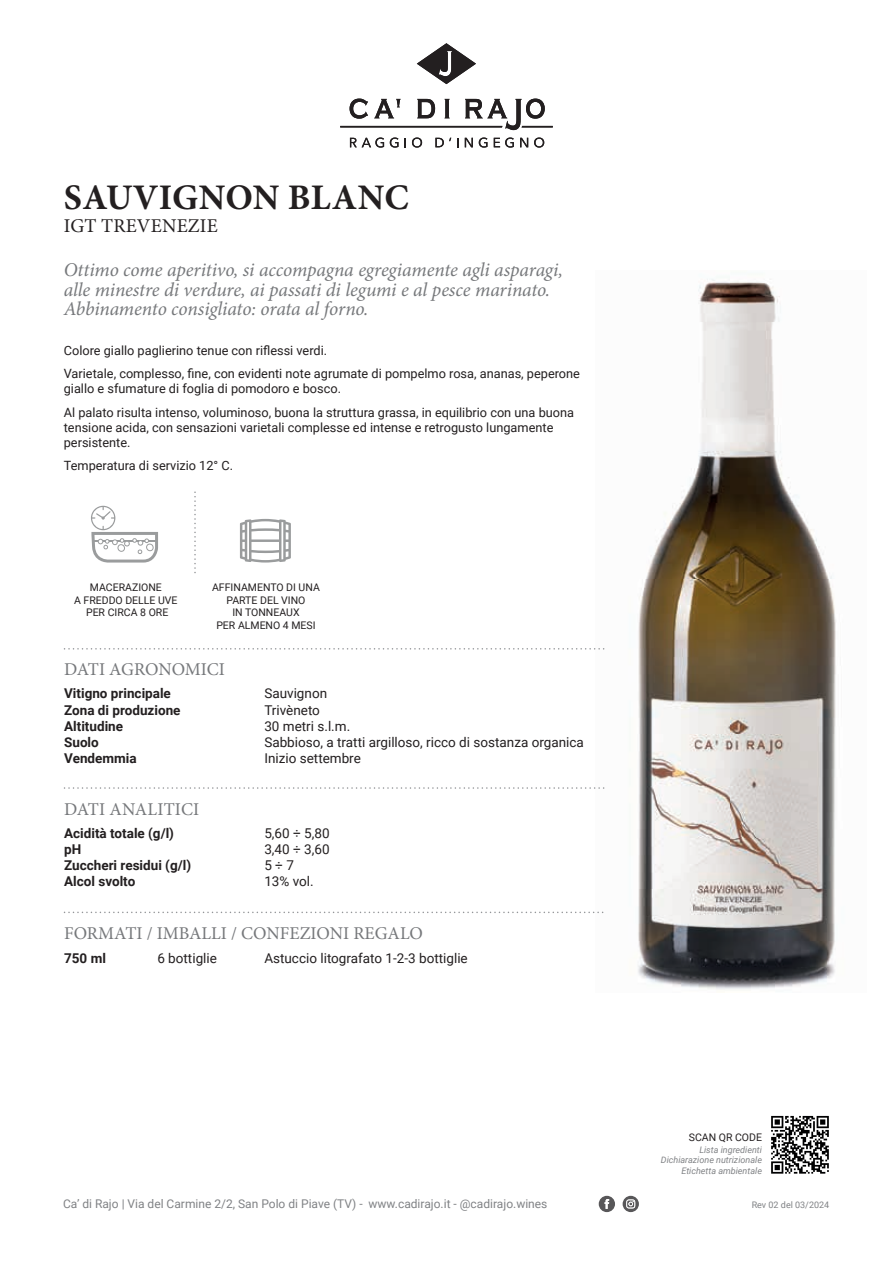
<style>
.page{position:relative;width:893px;height:1263px;background:#fff}
.page>*{position:absolute;margin:0;border:0;box-sizing:border-box;transform-origin:0 0}
.t1{font:700 36px "Minion Pro";letter-spacing:.01em;color:#231f20}
.t2{font:italic 19.5px/19.5px "Minion Pro";letter-spacing:-.01em;color:#76787b}
.t3{font:19.5px "Minion Pro";letter-spacing:.01em;color:#231f20}
.t4{font:18px "Minion Pro";color:#76787b}
.t5{font:13.5px/16.2px "Roboto";color:#231f20}
.t6{font:700 13.5px/16.2px "Roboto";color:#231f20}
.t7{font:12.75px/23.5px "Roboto";color:#231f20}
.t8{font:12px "Roboto";color:#808285}
.t9{font:10.5px/12.6px "Roboto";color:#231f20;text-align:center}
.t10{font:italic 9px/10.5px "Roboto";color:#808285;text-align:right}
.t11{font:9px "Roboto";color:#808285}
</style>
<div class="page">
<svg style="left:599px;top:1196px;width:16px;height:16px"></svg>
<svg style="left:623px;top:1196px;width:16px;height:16px"></svg>
<svg style="left:91px;top:506px;width:67px;height:56px"></svg>
<img style="left:595px;top:279px;width:241px;height:711px">
<svg style="left:417px;top:43px;width:59px;height:41px"></svg>
<svg style="left:350px;top:99px;width:18px;height:20px"></svg>
<svg style="left:374px;top:99px;width:27px;height:19px"></svg>
<svg style="left:417px;top:99px;width:18px;height:19px"></svg>
<svg style="left:445px;top:99px;width:5px;height:19px"></svg>
<svg style="left:350px;top:138px;width:34px;height:10px"></svg>
<svg style="left:390px;top:138px;width:8px;height:10px"></svg>
<svg style="left:412px;top:138px;width:10px;height:10px"></svg>
<svg style="left:435px;top:138px;width:16px;height:9px"></svg>
<svg style="left:465px;top:138px;width:8px;height:9px"></svg>
<svg style="left:479px;top:138px;width:8px;height:10px"></svg>
<svg style="left:494px;top:138px;width:20px;height:10px"></svg>
<svg style="left:520px;top:138px;width:8px;height:9px"></svg>
<svg style="left:534px;top:138px;width:10px;height:10px"></svg>
<hr style="left:340px;top:126px;width:162px;height:1px;background:#231f20">
<svg style="left:465px;top:99px;width:88px;height:31px"></svg>
<svg style="left:64px;top:787px;width:540px;height:2px"></svg>
<svg style="left:64px;top:648px;width:540px;height:1px"></svg>
<svg style="left:64px;top:912px;width:539px;height:1px"></svg>
<svg style="left:240px;top:519px;width:51px;height:43px"></svg>
<svg style="left:194px;top:491px;width:2px;height:82px"></svg>
<svg style="left:771px;top:1116px;width:58px;height:57px"></svg>
<h1 class="t1" style="left:64px;top:172px;width:346px">SAUVIGNON BLANC</h1>
<h2 class="t3" style="left:64px;top:213px;width:155px">IGT TREVENEZIE</h2>
<h2 class="t2" style="left:64px;top:260px;width:501px">Ottimo come aperitivo, si accompagna egregiamente agli asparagi, alle minestre di verdure, ai passati di legumi e al pesce marinato.<br>Abbinamento consigliato: orata al forno.</h2>
<p class="t7" style="left:64px;top:338px;width:518px">Colore giallo paglierino tenue con riflessi verdi.<br>Varietale, complesso, fine, con evidenti note agrumate di pompelmo rosa, ananas, peperone</p>
<p class="t7" style="left:64px;top:376px;width:512px">giallo e sfumature di foglia di pomodoro e bosco.<br>Al palato risulta intenso, voluminoso, buona la struttura grassa, in equilibrio con una buona</p>
<p class="t7" style="left:64px;top:419px;width:491px;line-height:15px">tensione acida, con sensazioni varietali complesse ed intense e retrogusto lungamente persistente.</p>
<p class="t7" style="left:64px;top:453px;width:171px">Temperatura di servizio 12° C.</p>
<p class="t9" style="left:74px;top:581px;width:105px">MACERAZIONE<br>A FREDDO DELLE UVE<br>PER CIRCA 8 ORE</p>
<p class="t9" style="left:212px;top:581px;width:109px">AFFINAMENTO DI UNA<br>PARTE DEL VINO<br>IN TONNEAUX<br>PER ALMENO 4 MESI</p>
<h3 class="t4" style="left:64px;top:658px;width:162px">DATI AGRONOMICI</h3>
<p class="t6" style="left:64px;top:685px;width:118px">Vitigno principale<br>Zona di produzione<br>Altitudine<br>Suolo<br>Vendemmia</p>
<h3 class="t4" style="left:64px;top:797px;width:137px">DATI ANALITICI</h3>
<p class="t6" style="left:64px;top:824px;width:128px">Acidità totale (g/l) pH<br>Zuccheri residui (g/l)<br>Alcol svolto</p>
<p class="t5" style="left:264px;top:685px;width:321px">Sauvignon<br>Trivèneto<br>30 metri s.l.m.<br>Sabbioso, a tratti argilloso, ricco di sostanza organica<br>Inizio settembre</p>
<p class="t5" style="left:264px;top:824px;width:67px">5,60 ÷ 5,80<br>3,40 ÷ 3,60<br>5 ÷ 7<br>13% vol.</p>
<h3 class="t4" style="left:64px;top:921px;width:360px">FORMATI / IMBALLI / CONFEZIONI REGALO</h3>
<p class="t6" style="left:64px;top:949px;width:43px">750 ml</p>
<p class="t5" style="left:157px;top:949px;width:61px">6 bottiglie</p>
<p class="t5" style="left:264px;top:949px;width:205px">Astuccio litografato 1-2-3 bottiglie</p>
<p class="t9" style="left:689px;top:1130px;width:75px">SCAN QR CODE</p>
<p class="t10" style="left:661px;top:1144px;width:103px">Lista ingredienti<br>Dichiarazione nutrizionale<br>Etichetta ambientale</p>
<p class="t8" style="left:63px;top:1195px;width:486px">Ca’ di Rajo | Via del Carmine 2/2, San Polo di Piave (TV) - www.cadirajo.it - @cadirajo.wines</p>
<p class="t11" style="left:752px;top:1198px;width:79px">Rev 02 del 03/2024</p>
</div>
